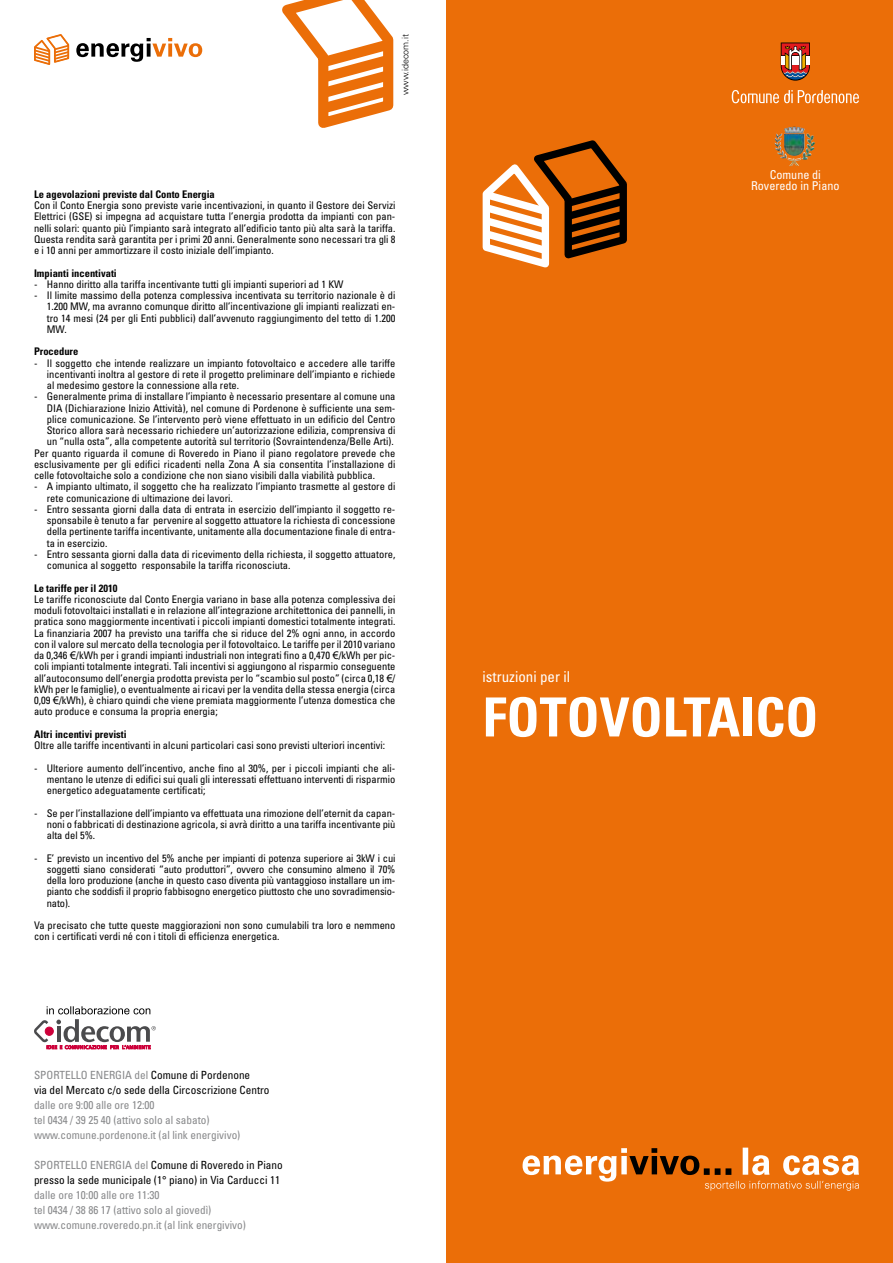
<style>
.page{position:relative;width:893px;height:1263px;background:#fff}
.page>*{position:absolute;margin:0;border:0;box-sizing:border-box;transform-origin:0 0}
.t1{font:700 condensed 54px "Univers";color:#fff}
.t2{font:condensed 15px "Univers";color:#fff}
.t3{font:condensed 12.15px/10.9px "Univers";color:#fff;text-align:center}
.t4{font:condensed 11.25px/15px "Univers";color:#87888a}
.t5{font:condensed 11.25px/15px "Univers";color:#000}
.t6{font:condensed 10.5px/11.2px "Univers";color:#000;text-align:justify}
.t7{font:700 condensed 10.5px "Univers";color:#000}
.t8{font:300 9px "Univers";color:#000}
.s1{font-family:"Arial";font-stretch:normal}
.s2{color:#87888a}
</style>
<div class="page">
<svg style="left:76px;top:38px;width:126px;height:24px"></svg>
<svg style="left:34px;top:34px;width:36px;height:31px"></svg>
<div style="left:446px;top:0;width:447px;height:1263px;background:#eb6e08"></div>
<svg style="left:482px;top:140px;width:145px;height:128px"></svg>
<svg style="left:732px;top:90px;width:127px;height:13px"></svg>
<svg style="left:781px;top:43px;width:29px;height:38px"></svg>
<img style="left:784px;top:127px;width:20px;height:6px">
<svg style="left:523px;top:1147px;width:336px;height:44px"></svg>
<svg style="left:34px;top:1006px;width:122px;height:43px"></svg>
<svg style="left:282px;top:0;width:112px;height:128px"></svg>
<p class="t8" style="left:400px;top:95px;width:63px;rotate:-90deg">www.idecom.it</p>
<p class="t7" style="left:34px;top:188px;width:182px">Le agevolazioni previste dal Conto Energia</p>
<p class="t6" style="left:34px;top:200px;width:363px">Con il Conto Energia sono previste varie incentivazioni, in quanto il Gestore dei Servizi Elettrici (GSE) si impegna ad acquistare tutta l’energia prodotta da impianti con pan&shy;nelli solari: quanto più l’impianto sarà integrato all’edificio tanto più alta sarà la tariffa.<br>Questa rendita sarà garantita per i primi 20 anni. Generalmente sono necessari tra gli 8 e i 10 anni per ammortizzare il costo iniziale dell’impianto.</p>
<p class="t7" style="left:34px;top:266px;width:84px">Impianti incentivati</p>
<p class="t6" style="left:34px;top:278px;width:311px">- Hanno diritto alla tariffa incentivante tutti gli impianti superiori ad 1 KW</p>
<p class="t6" style="left:47px;top:290px;width:350px;text-indent:-13px">- Il limite massimo della potenza complessiva incentivata su territorio nazionale è di 1.200 MW, ma avranno comunque diritto all’incentivazione gli impianti realizzati en&shy;tro 14 mesi (24 per gli Enti pubblici) dall’avvenuto raggiungimento del tetto di 1.200<br>MW.</p>
<p class="t7" style="left:34px;top:345px;width:46px">Procedure</p>
<p class="t6" style="left:47px;top:357px;width:350px;text-indent:-13px">- Il soggetto che intende realizzare un impianto fotovoltaico e accedere alle tariffe incentivanti inoltra al gestore di rete il progetto preliminare dell’impianto e richiede al medesimo gestore la connessione alla rete.</p>
<p class="t6" style="left:34px;top:391px;width:363px">- Generalmente prima di installare l’impianto è necessario presentare al comune una</p>
<p class="t6" style="left:47px;top:402px;width:350px">DIA (Dichiarazione Inizio Attività), nel comune di Pordenone è sufficiente una sem-</p>
<p class="t6" style="left:47px;top:413px;width:350px">plice comunicazione. Se l’intervento però viene effettuato in un edificio del Centro</p>
<p class="t6" style="left:47px;top:425px;width:350px">Storico allora sarà necessario richiedere un’autorizzazione edilizia, comprensiva di</p>
<p class="t6" style="left:47px;top:436px;width:349px">un “nulla osta”, alla competente autorità sul territorio (Sovraintendenza/Belle Arti).</p>
<p class="t6" style="left:34px;top:447px;width:363px">Per quanto riguarda il comune di Roveredo in Piano il piano regolatore prevede che</p>
<p class="t6" style="left:34px;top:458px;width:363px">esclusivamente per gli edifici ricadenti nella Zona A sia consentita l’installazione di</p>
<p class="t6" style="left:34px;top:470px;width:343px">celle fotovoltaiche solo a condizione che non siano visibili dalla viabilità pubblica.</p>
<p class="t6" style="left:47px;top:481px;width:350px;text-indent:-13px">- A impianto ultimato, il soggetto che ha realizzato l’impianto trasmette al gestore di rete comunicazione di ultimazione dei lavori.</p>
<p class="t6" style="left:47px;top:503px;width:350px;text-indent:-13px">- Entro sessanta giorni dalla data di entrata in esercizio dell’impianto il soggetto re&shy;sponsabile è tenuto a far pervenire al soggetto attuatore la richiesta dì concessione della pertinente tariffa incentivante, unitamente alla documentazione finale di entra&shy;ta in esercizio.</p>
<p class="t6" style="left:47px;top:548px;width:350px;text-indent:-13px">- Entro sessanta giorni dalla data di ricevimento della richiesta, il soggetto attuatore, comunica al soggetto responsabile la tariffa riconosciuta.</p>
<p class="t7" style="left:34px;top:581px;width:85px">Le tariffe per il 2010</p>
<p class="t6" style="left:34px;top:593px;width:363px">Le tariffe riconosciute dal Conto Energia variano in base alla potenza complessiva dei moduli fotovoltaici installati e in relazione all’integrazione architettonica dei pannelli, in pratica sono maggiormente incentivati i piccoli impianti domestici totalmente integrati.<br>La finanziaria 2007 ha previsto una tariffa che si riduce del 2% ogni anno, in accordo con il valore sul mercato della tecnologia per il fotovoltaico. Le tariffe per il 2010 variano da 0,346 <span class="s1">€</span>/kWh per i grandi impianti industriali non integrati fino a 0,470 <span class="s1">€</span>/kWh per pic&shy;coli impianti totalmente integrati. Tali incentivi si aggiungono al risparmio conseguente all’autoconsumo dell’energia prodotta prevista per lo “scambio sul posto” (circa 0,18 <span class="s1">€</span>/ kWh per le famiglie), o eventualmente ai ricavi per la vendita della stessa energia (circa 0,09 <span class="s1">€</span>/kWh), è chiaro quindi che viene premiata maggiormente l’utenza domestica che auto produce e consuma la propria energia;</p>
<p class="t7" style="left:34px;top:728px;width:94px">Altri incentivi previsti</p>
<p class="t6" style="left:34px;top:739px;width:353px">Oltre alle tariffe incentivanti in alcuni particolari casi sono previsti ulteriori incentivi:</p>
<p class="t6" style="left:47px;top:762px;width:350px;text-indent:-13px">- Ulteriore aumento dell’incentivo, anche fino al 30%, per i piccoli impianti che ali&shy;mentano le utenze di edifici sui quali gli interessati effettuano interventi di risparmio energetico adeguatamente certificati;</p>
<p class="t6" style="left:47px;top:807px;width:350px;text-indent:-13px">- Se per l’installazione dell’impianto va effettuata una rimozione dell’eternit da capan&shy;noni o fabbricati di destinazione agricola, si avrà diritto a una tariffa incentivante più alta del 5%.</p>
<p class="t6" style="left:47px;top:852px;width:350px;text-indent:-13px">- E’ previsto un incentivo del 5% anche per impianti di potenza superiore ai 3kW i cui soggetti siano considerati “auto produttori”, ovvero che consumino almeno il 70% della loro produzione (anche in questo caso diventa più vantaggioso installare un im&shy;pianto che soddisfi il proprio fabbisogno energetico piuttosto che uno sovradimensio&shy;nato).</p>
<p class="t6" style="left:34px;top:919px;width:363px">Va precisato che tutte queste maggiorazioni non sono cumulabili tra loro e nemmeno con i certificati verdi né con i titoli di efficienza energetica.</p>
<p class="t5" style="left:34px;top:1067px;width:237px"><span class="s2">SPORTELLO ENERGIA del</span> Comune di Pordenone<br>via del Mercato c/o sede della Circoscrizione Centro</p>
<p class="t4" style="left:34px;top:1097px;width:208px">dalle ore 9:00 alle ore 12:00<br>tel 0434 / 39 25 40 (attivo solo al sabato) www.comune.pordenone.it (al link energivivo)</p>
<p class="t5" style="left:34px;top:1157px;width:250px"><span class="s2">SPORTELLO ENERGIA del</span> Comune di Roveredo in Piano presso la sede municipale (1° piano) in Via Carducci 11</p>
<p class="t4" style="left:34px;top:1187px;width:214px">dalle ore 10:00 alle ore 11:30<br>tel 0434 / 38 86 17 (attivo solo al giovedì) www.comune.roveredo.pn.it (al link energivivo)</p>
<p class="t3" style="left:751px;top:169px;width:90px">Comune di<br>Roveredo in Piano</p>
<h2 class="t2" style="left:483px;top:668px;width:89px">istruzioni per il</h2>
<h1 class="t1" style="left:483px;top:684px;width:337px">FOTOVOLTAICO</h1>
</div>
